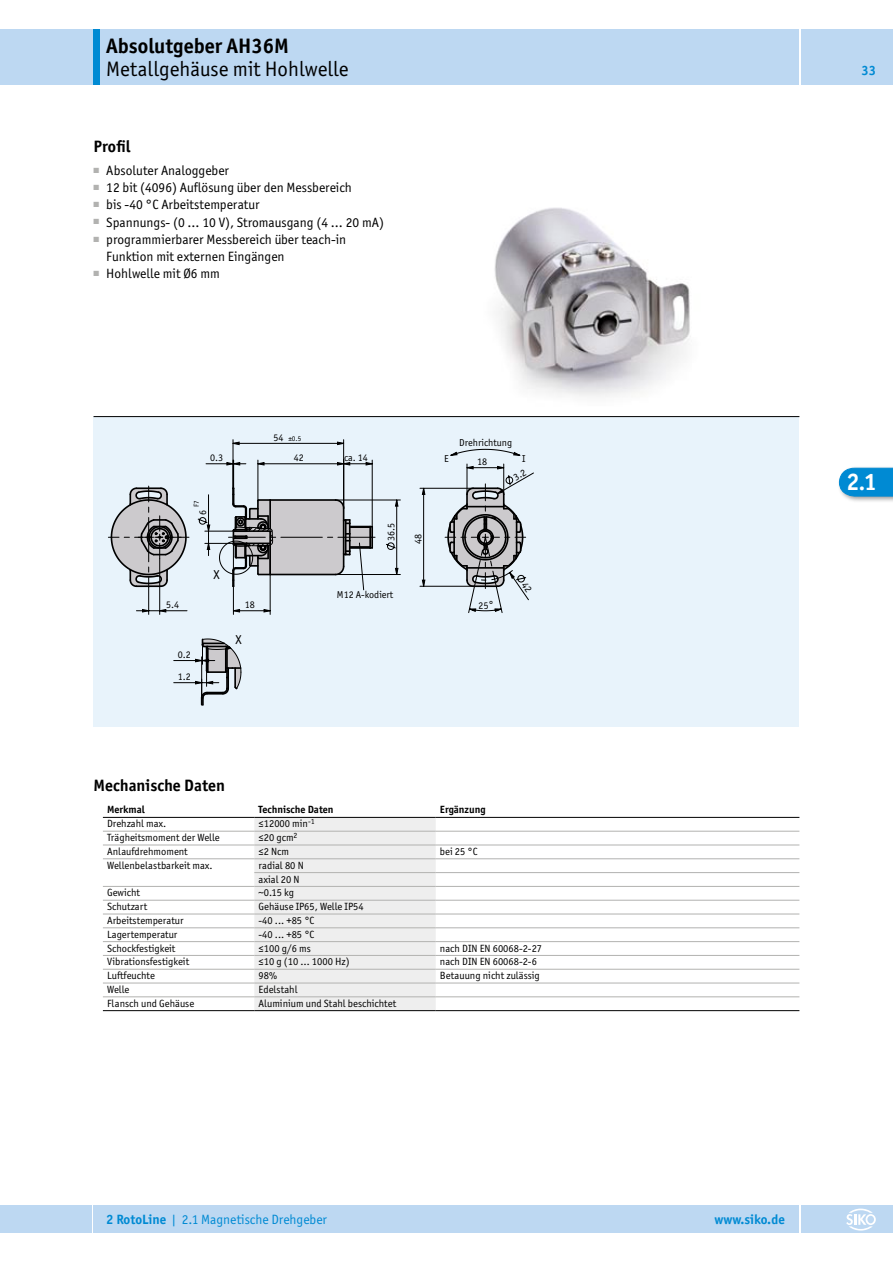
<style>
.page{position:relative;width:893px;height:1263px;background:#fff}
.page>*{position:absolute;margin:0;border:0;box-sizing:border-box;transform-origin:0 0}
.t1{font:700 24px "Officina Sans ITC Pro";color:#fff}
.t2{font:21px "Officina Sans ITC Pro";color:#000}
.t3{font:700 21px "Officina Sans ITC Pro";color:#000}
.t4{font:700 16.5px "Officina Sans ITC Pro";color:#000}
.t5{font:13.5px/17.2px "Officina Sans ITC Pro";color:#000}
.t6{font:13.5px "Officina Sans ITC Pro";color:#008ad3}
.t7{font:700 13.5px "Officina Sans ITC Pro";color:#008ad3}
.t8{font:12.9px "Officina Sans ITC Pro";color:#000}
.t9{font:10.5px/13.8px "Officina Sans ITC Pro";color:#000}
.t10{font:700 10.5px "Officina Sans ITC Pro";color:#000}
.t11{font:10.05px "Officina Sans ITC Pro";color:#000}
.t12{font:7.2px "Officina Sans ITC Pro";color:#000}
.s1{font-size:10.05px}
.s2{font-weight:500}
.s3{font-weight:700}
</style>
<div class="page">
<div style="left:0;top:1205px;width:91px;height:28px;background:#bdd8f2"></div>
<div style="left:801px;top:1205px;width:92px;height:28px;background:#bdd8f2"></div>
<div style="left:94px;top:1205px;width:705px;height:28px;background:#bdd8f2"></div>
<div style="left:94px;top:30px;width:705px;height:55px;background:#bdd8f2"></div>
<div style="left:0;top:30px;width:94px;height:55px;background:#bdd8f2"></div>
<div style="left:801px;top:30px;width:92px;height:55px;background:#bdd8f2"></div>
<img style="left:494px;top:207px;width:196px;height:190px">
<div style="left:837px;top:465px;width:56px;height:38px;background:#000;opacity:.4"></div>
<svg style="left:839px;top:468px;width:54px;height:28px;background:#0d8fd4"></svg>
<div style="left:94px;top:30px;width:6px;height:55px;background:#008ad3"></div>
<div style="left:94px;top:416px;width:705px;height:311px;background:#e8f3fb"></div>
<hr style="left:233px;top:440px;width:1px;height:48px;background:#000">
<hr style="left:343px;top:440px;width:1px;height:68px;background:#000">
<hr style="left:467px;top:464px;width:1px;height:30px;background:#000">
<hr style="left:503px;top:464px;width:1px;height:30px;background:#000">
<svg style="left:450px;top:448px;width:71px;height:8px"></svg>
<svg style="left:422px;top:488px;width:3px;height:99px"></svg>
<svg style="left:174px;top:638px;width:67px;height:67px"></svg>
<svg style="left:108px;top:442px;width:290px;height:172px"></svg>
<svg style="left:846px;top:1208px;width:30px;height:22px"></svg>
<hr style="left:94px;top:416px;width:705px;height:1px;background:#000">
<div style="left:254px;top:818px;width:182px;height:192px;background:#eee"></div>
<hr style="left:103px;top:831px;width:151px;height:1px;background:#b2b2b0">
<hr style="left:254px;top:831px;width:182px;height:1px;background:#b2b2b0">
<hr style="left:436px;top:831px;width:363px;height:1px;background:#b2b2b0">
<hr style="left:103px;top:845px;width:151px;height:1px;background:#b2b2b0">
<hr style="left:254px;top:845px;width:182px;height:1px;background:#b2b2b0">
<hr style="left:436px;top:845px;width:363px;height:1px;background:#b2b2b0">
<hr style="left:103px;top:886px;width:151px;height:1px;background:#b2b2b0">
<hr style="left:103px;top:858px;width:151px;height:1px;background:#b2b2b0">
<hr style="left:254px;top:858px;width:182px;height:1px;background:#b2b2b0">
<hr style="left:436px;top:858px;width:363px;height:1px;background:#b2b2b0">
<hr style="left:254px;top:872px;width:182px;height:1px;background:#b2b2b0">
<hr style="left:436px;top:872px;width:363px;height:1px;background:#b2b2b0">
<hr style="left:254px;top:886px;width:182px;height:1px;background:#b2b2b0">
<hr style="left:436px;top:886px;width:363px;height:1px;background:#b2b2b0">
<hr style="left:254px;top:900px;width:182px;height:1px;background:#b2b2b0">
<hr style="left:436px;top:900px;width:363px;height:1px;background:#b2b2b0">
<hr style="left:254px;top:914px;width:182px;height:1px;background:#b2b2b0">
<hr style="left:436px;top:914px;width:363px;height:1px;background:#b2b2b0">
<hr style="left:103px;top:927px;width:151px;height:1px;background:#b2b2b0">
<hr style="left:254px;top:927px;width:182px;height:1px;background:#b2b2b0">
<hr style="left:436px;top:927px;width:363px;height:1px;background:#b2b2b0">
<hr style="left:103px;top:941px;width:151px;height:1px;background:#b2b2b0">
<hr style="left:254px;top:941px;width:182px;height:1px;background:#b2b2b0">
<hr style="left:436px;top:941px;width:363px;height:1px;background:#b2b2b0">
<hr style="left:436px;top:996px;width:363px;height:1px;background:#b2b2b0">
<hr style="left:103px;top:1010px;width:151px;height:1px;background:#000">
<hr style="left:254px;top:1010px;width:182px;height:1px;background:#000">
<hr style="left:103px;top:817px;width:151px;height:1px;background:#000">
<hr style="left:254px;top:817px;width:182px;height:1px;background:#000">
<hr style="left:436px;top:817px;width:363px;height:1px;background:#000">
<hr style="left:103px;top:955px;width:151px;height:1px;background:#b2b2b0">
<hr style="left:254px;top:955px;width:182px;height:1px;background:#b2b2b0">
<hr style="left:436px;top:955px;width:363px;height:1px;background:#b2b2b0">
<hr style="left:103px;top:969px;width:151px;height:1px;background:#b2b2b0">
<hr style="left:254px;top:969px;width:182px;height:1px;background:#b2b2b0">
<hr style="left:436px;top:969px;width:363px;height:1px;background:#b2b2b0">
<hr style="left:103px;top:983px;width:151px;height:1px;background:#b2b2b0">
<hr style="left:254px;top:983px;width:182px;height:1px;background:#b2b2b0">
<hr style="left:436px;top:983px;width:363px;height:1px;background:#b2b2b0">
<hr style="left:103px;top:996px;width:151px;height:1px;background:#b2b2b0">
<hr style="left:254px;top:996px;width:182px;height:1px;background:#b2b2b0">
<hr style="left:103px;top:900px;width:151px;height:1px;background:#b2b2b0">
<hr style="left:103px;top:914px;width:151px;height:1px;background:#b2b2b0">
<hr style="left:436px;top:1010px;width:363px;height:1px;background:#000">
<svg style="left:445px;top:469px;width:89px;height:144px"></svg>
<h2 class="t3" style="left:106px;top:33px;width:184px">Absolutgeber AH36M</h2>
<h2 class="t2" style="left:106px;top:57px;width:244px">Metallgehäuse mit Hohlwelle</h2>
<h3 class="t4" style="left:94px;top:136px;width:38px">Profil</h3>
<p class="t5" style="left:94px;top:162px;width:137px"><sup>■</sup> Absoluter Analoggeber</p>
<p class="t5" style="left:94px;top:179px;width:260px"><sup>■</sup> 12 bit (4096) Auflösung über den Messbereich</p>
<p class="t5" style="left:94px;top:196px;width:168px"><sup>■</sup> bis -40 °C Arbeitstemperatur</p>
<p class="t5" style="left:94px;top:213px;width:292px"><sup>■</sup> Spannungs- (0 ... 10 V), Stromausgang (4 ... 20 mA)</p>
<p class="t5" style="left:106px;top:231px;width:241px;text-indent:-13px"><sup>■</sup> programmierbarer Messbereich über teach-in<br>Funktion mit externen Eingängen</p>
<p class="t5" style="left:94px;top:265px;width:128px"><sup>■</sup> Hohlwelle mit Ø6 mm</p>
<p class="t12" style="left:274px;top:434px;width:29px"><span class="s1">54</span> ±0.5</p>
<p class="t11" style="left:210px;top:452px;width:15px">0.3</p>
<p class="t11" style="left:294px;top:452px;width:12px">42</p>
<p class="t11" style="left:344px;top:452px;width:25px">ca. 14</p>
<p class="t12" style="left:192px;top:507px;width:8px;rotate:-90deg">F7</p>
<p class="t11" style="left:197px;top:515px;width:7px;rotate:-90deg">6</p>
<p class="t11" style="left:166px;top:599px;width:15px">5.4</p>
<p class="t11" style="left:178px;top:649px;width:15px">0.2</p>
<p class="t11" style="left:178px;top:671px;width:15px">1.2</p>
<p class="t8" style="left:213px;top:567px;width:8px">X</p>
<p class="t11" style="left:245px;top:599px;width:12px">18</p>
<p class="t8" style="left:236px;top:632px;width:8px">X</p>
<p class="t11" style="left:385px;top:541px;width:20px;rotate:-90deg">36.5</p>
<p class="t11" style="left:337px;top:588px;width:58px">M12 A-kodiert</p>
<p class="t11" style="left:412px;top:544px;width:12px;rotate:-90deg">48</p>
<p class="t11" style="left:459px;top:437px;width:54px">Drehrichtung</p>
<p class="t11" style="left:444px;top:453px;width:6px">E</p>
<p class="t11" style="left:522px;top:453px;width:5px">I</p>
<p class="t11" style="left:477px;top:456px;width:12px">18</p>
<h3 class="t4" style="left:94px;top:775px;width:133px">Mechanische Daten</h3>
<p class="t10" style="left:107px;top:803px;width:39px">Merkmal</p>
<p class="t10" style="left:259px;top:803px;width:77px">Technische Daten</p>
<p class="t10" style="left:440px;top:803px;width:47px">Ergänzung</p>
<p class="t9" style="left:107px;top:817px;width:61px">Drehzahl max.</p>
<p class="t9" style="left:259px;top:817px;width:58px">≤12000 min<sup>-1</sup></p>
<p class="t9" style="left:107px;top:831px;width:114px">Trägheitsmoment der Welle</p>
<p class="t9" style="left:259px;top:831px;width:40px">≤20 gcm<sup>2</sup></p>
<p class="t9" style="left:107px;top:844px;width:82px">Anlaufdrehmoment</p>
<p class="t9" style="left:259px;top:844px;width:32px">≤2 Ncm</p>
<p class="t9" style="left:440px;top:844px;width:39px">bei 25 °C</p>
<p class="t9" style="left:107px;top:858px;width:107px">Wellenbelastbarkeit max.</p>
<p class="t9" style="left:259px;top:858px;width:47px">radial 80 N axial 20 N</p>
<p class="t9" style="left:107px;top:886px;width:34px">Gewicht</p>
<p class="t9" style="left:259px;top:886px;width:37px">~0.15 kg</p>
<p class="t9" style="left:107px;top:900px;width:42px">Schutzart</p>
<p class="t9" style="left:259px;top:900px;width:107px">Gehäuse IP65, Welle IP54</p>
<p class="t9" style="left:107px;top:913px;width:78px">Arbeitstemperatur</p>
<p class="t9" style="left:259px;top:913px;width:57px">-40 ... +85 °C</p>
<p class="t9" style="left:107px;top:927px;width:72px">Lagertemperatur</p>
<p class="t9" style="left:259px;top:927px;width:57px">-40 ... +85 °C</p>
<p class="t9" style="left:107px;top:941px;width:70px">Schockfestigkeit</p>
<p class="t9" style="left:259px;top:941px;width:54px">≤100 g/6 ms</p>
<p class="t9" style="left:440px;top:941px;width:104px">nach DIN EN 60068-2-27</p>
<p class="t9" style="left:107px;top:955px;width:84px">Vibrationsfestigkeit</p>
<p class="t9" style="left:259px;top:955px;width:93px">≤10 g (10 … 1000 Hz)</p>
<p class="t9" style="left:440px;top:955px;width:98px">nach DIN EN 60068-2-6</p>
<p class="t9" style="left:107px;top:969px;width:49px">Luftfeuchte</p>
<p class="t9" style="left:259px;top:969px;width:20px">98%</p>
<p class="t9" style="left:440px;top:969px;width:101px">Betauung nicht zulässig</p>
<p class="t9" style="left:107px;top:982px;width:24px">Welle</p>
<p class="t9" style="left:259px;top:982px;width:41px">Edelstahl</p>
<p class="t9" style="left:107px;top:996px;width:89px">Flansch und Gehäuse</p>
<p class="t9" style="left:259px;top:996px;width:139px">Aluminium und Stahl beschichtet</p>
<p class="t7" style="left:861px;top:62px;width:16px">33</p>
<h1 class="t1" style="left:846px;top:467px;width:32px">2<span class="s2">.</span>1</h1>
<p class="t6" style="left:106px;top:1211px;width:222px"><span class="s3">2 RotoLine</span> | 2.1 Magnetische Drehgeber</p>
<p class="t7" style="left:714px;top:1211px;width:72px">www.siko.de</p>
</div>
